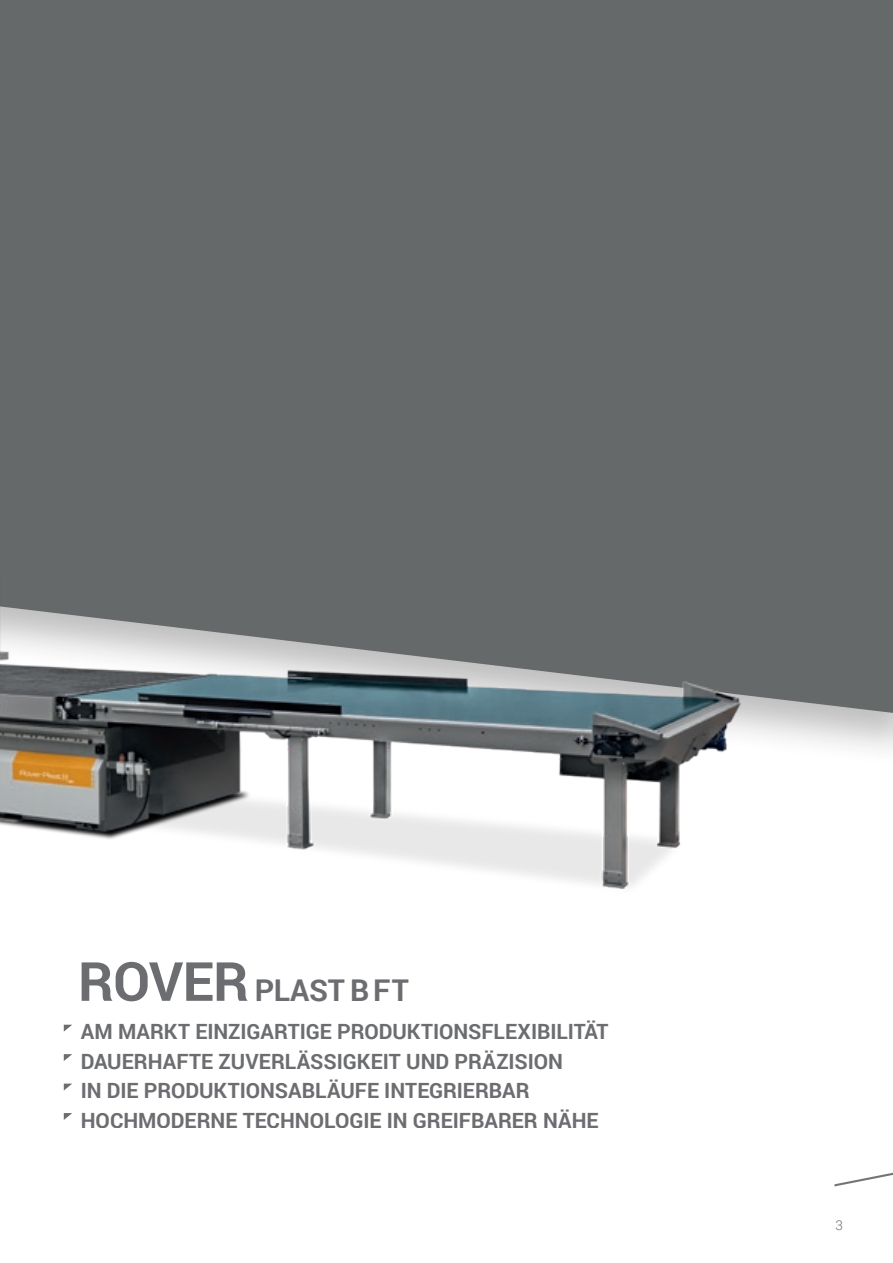
<style>
.page{position:relative;width:893px;height:1263px;background:#fff}
.page>*{position:absolute;margin:0;border:0;box-sizing:border-box;transform-origin:0 0}
.t1{font:700 30px "Roboto";letter-spacing:-.01em;color:#6c6d70}
.t2{font:700 21px/29.4px "Roboto";color:#6c6d70}
.t3{font:300 13.5px "Roboto";color:#6c6d70}
.s1{font-size:54px}
</style>
<div class="page">
<svg style="left:834px;top:1172px;width:59px;height:14px"></svg>
<div style="left:0;top:0;width:893px;height:714px;background:#666969"></div>
<img style="left:0;top:432px;width:817px;height:457px">
<svg style="left:64px;top:1025px;width:8px;height:6px"></svg>
<svg style="left:64px;top:1054px;width:8px;height:7px"></svg>
<svg style="left:64px;top:1083px;width:8px;height:7px"></svg>
<svg style="left:64px;top:1113px;width:8px;height:7px"></svg>
<p class="t1" style="left:78px;top:969px;width:332px"><span class="s1">ROVER</span> PLAST B FT</p>
<p class="t2" style="left:81px;top:1016px;width:529px">AM MARKT EINZIGARTIGE PRODUKTIONSFLEXIBILITÄT DAUERHAFTE ZUVERLÄSSIGKEIT UND PRÄZISION<br>IN DIE PRODUKTIONSABLÄUFE INTEGRIERBAR HOCHMODERNE TECHNOLOGIE IN GREIFBARER NÄHE</p>
<p class="t3" style="left:836px;top:1215px;width:9px">3</p>
</div>
